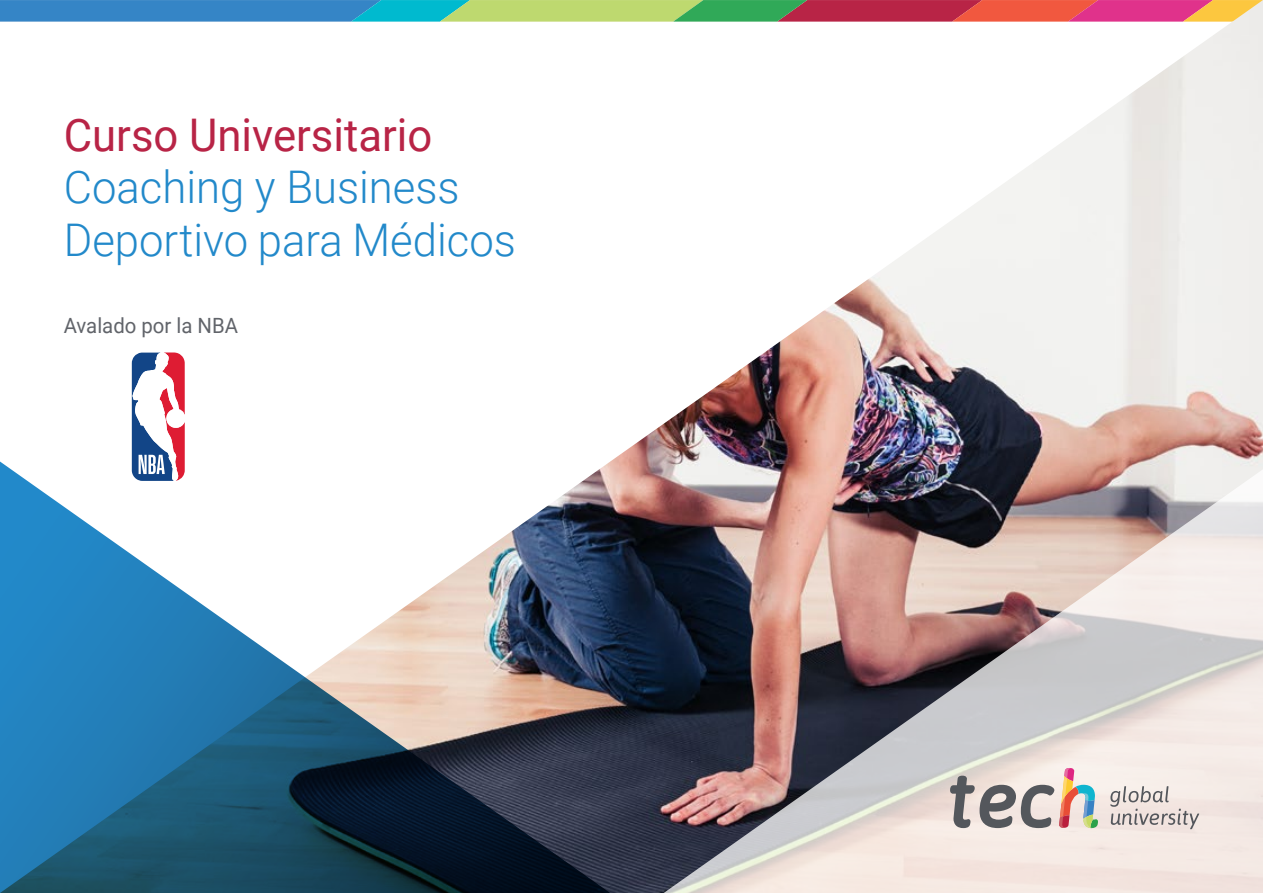
<style>
.page{position:relative;width:1263px;height:893px;background:#fff}
.page>*{position:absolute;margin:0;border:0;box-sizing:border-box;transform-origin:0 0}
.t1{font:300 45px/52.5px "Roboto";color:#2289ca}
.t2{font:45px "Roboto";color:#b82446}
.t3{font:21px "Roboto";color:#61646a}
</style>
<div class="page">
<img style="left:0;top:0;width:1263px;height:454px">
<img style="left:640px;top:454px;width:623px;height:439px">
<svg style="left:0;top:446px;width:640px;height:447px"></svg>
<svg style="left:132px;top:352px;width:53px;height:129px"></svg>
<svg style="left:1110px;top:786px;width:89px;height:43px;background:#d6cdca"></svg>
<svg style="left:950px;top:768px;width:148px;height:60px;background:#bfb5b1"></svg>
<p class="t2" style="left:64px;top:103px;width:370px">Curso Universitario</p>
<p class="t1" style="left:64px;top:159px;width:454px">Coaching y Business<br>Deportivo para Médicos</p>
<p class="t3" style="left:64px;top:310px;width:176px">Avalado por la NBA</p>
</div>
